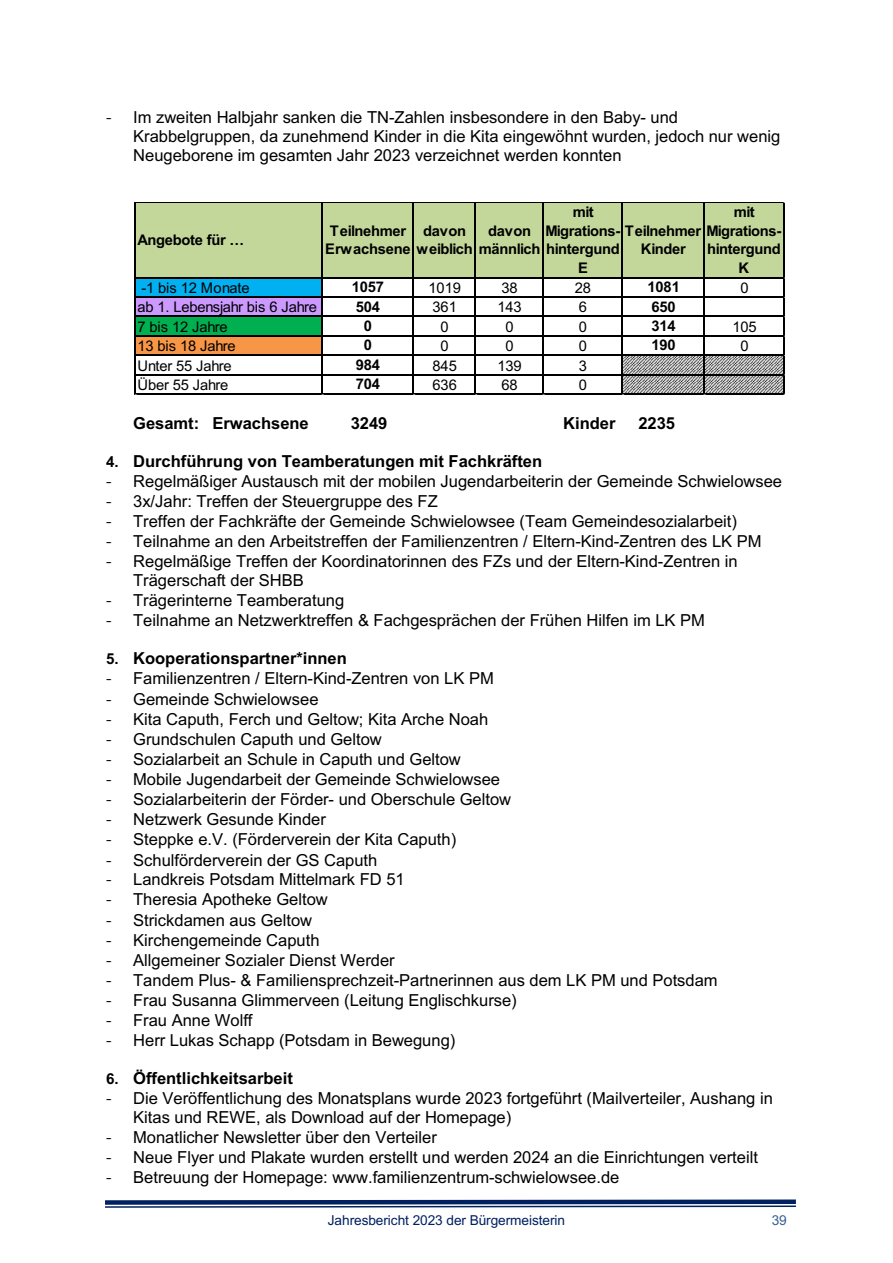
<style>
.page{position:relative;width:893px;height:1263px;background:#fff}
.page>*{position:absolute;margin:0;border:0;box-sizing:border-box;transform-origin:0 0}
.t1{font:16.5px/18.9px "Arial";color:#000}
.t2{font:700 16.5px "Arial";color:#000}
.t3{font:700 14.7px/18.8px "Arial";letter-spacing:-.025em;color:#000}
.t4{font:14.7px "Arial";letter-spacing:-.015em;color:#000}
.t5{font:13.65px "Arial";letter-spacing:-.005em;color:#002060}
.t6{font:13.65px "Arial";color:#365f91}
.s1{font-family:"Century Gothic"}
.s2{font-size:15.15px}
</style>
<div class="page">
<svg style="left:105px;top:1199px;width:691px;height:9px;background:#546994"></svg>
<div style="left:136px;top:203px;width:648px;height:75px;background:#c4d79b"></div>
<div style="left:136px;top:278px;width:186px;height:20px;background:#00b0f0"></div>
<div style="left:136px;top:297px;width:186px;height:20px;background:#c9f"></div>
<div style="left:136px;top:316px;width:186px;height:20px;background:#00b050"></div>
<div style="left:136px;top:336px;width:186px;height:20px;background:#f79646"></div>
<svg style="left:623px;top:356px;width:160px;height:18px;background:#a1a1a1"></svg>
<svg style="left:623px;top:375px;width:160px;height:18px;background:#989898"></svg>
<hr style="left:136px;top:202px;width:648px;height:1px;background:#000">
<hr style="left:136px;top:277px;width:648px;height:1px;background:#000">
<hr style="left:136px;top:296px;width:648px;height:2px;background:#000">
<hr style="left:136px;top:316px;width:648px;height:1px;background:#000">
<hr style="left:136px;top:335px;width:648px;height:1px;background:#000">
<hr style="left:136px;top:354px;width:648px;height:2px;background:#000">
<hr style="left:136px;top:374px;width:648px;height:1px;background:#000">
<hr style="left:135px;top:202px;width:1px;height:192px;background:#000">
<hr style="left:321px;top:203px;width:1px;height:191px;background:#000">
<hr style="left:413px;top:203px;width:1px;height:191px;background:#000">
<hr style="left:475px;top:203px;width:1px;height:191px;background:#000">
<hr style="left:542px;top:203px;width:1px;height:191px;background:#000">
<hr style="left:621px;top:203px;width:2px;height:191px;background:#000">
<hr style="left:703px;top:203px;width:1px;height:191px;background:#000">
<hr style="left:136px;top:393px;width:648px;height:1px;background:#000">
<hr style="left:783px;top:203px;width:1px;height:191px;background:#000">
<p class="t1" style="left:133px;top:108px;width:649px;text-indent:-27px"><span class="s1">-</span> Im zweiten Halbjahr sanken die TN-Zahlen insbesondere in den Baby- und<br>Krabbelgruppen, da zunehmend Kinder in die Kita eingewöhnt wurden, jedoch nur wenig<br>Neugeborene im gesamten Jahr 2023 verzeichnet werden konnten</p>
<p class="t3" style="left:545px;top:203px;width:237px;text-indent:27px">mit<br>Migrations- Teilnehmer Migrations-</p>
<p class="t3" style="left:578px;top:259px;width:11px">E</p>
<p class="t3" style="left:734px;top:202px;width:22px">mit</p>
<p class="t3" style="left:707px;top:240px;width:75px;text-align:center">hintergund<br>K</p>
<p class="t3" style="left:138px;top:230px;width:108px">Angebote für …</p>
<p class="t3" style="left:325px;top:221px;width:296px;text-indent:5px">Teilnehmer<br>Erwachsene weiblich männlich hintergund</p>
<p class="t3" style="left:423px;top:221px;width:44px">davon</p>
<p class="t3" style="left:488px;top:221px;width:44px">davon</p>
<p class="t3" style="left:641px;top:240px;width:47px">Kinder</p>
<p class="t4" style="left:142px;top:280px;width:110px">-1 bis 12 Monate</p>
<p class="t3" style="left:352px;top:278px;width:34px">1057</p>
<p class="t4" style="left:429px;top:280px;width:34px">1019</p>
<p class="t4" style="left:501px;top:280px;width:18px">38</p>
<p class="t4" style="left:575px;top:280px;width:18px">28</p>
<p class="t3" style="left:648px;top:278px;width:34px">1081</p>
<p class="t4" style="left:740px;top:280px;width:10px">0</p>
<p class="t4" style="left:138px;top:299px;width:181px">ab 1. Lebensjahr bis 6 Jahre</p>
<p class="t3" style="left:356px;top:297px;width:26px">504</p>
<p class="t4" style="left:433px;top:299px;width:26px">361</p>
<p class="t4" style="left:497px;top:299px;width:26px">143</p>
<p class="t4" style="left:579px;top:299px;width:10px">6</p>
<p class="t3" style="left:652px;top:297px;width:26px">650</p>
<p class="t4" style="left:138px;top:318px;width:92px">7 bis 12 Jahre</p>
<p class="t3" style="left:364px;top:317px;width:10px">0</p>
<p class="t4" style="left:441px;top:318px;width:10px">0</p>
<p class="t4" style="left:505px;top:318px;width:10px">0</p>
<p class="t4" style="left:579px;top:318px;width:10px">0</p>
<p class="t3" style="left:652px;top:317px;width:26px">314</p>
<p class="t4" style="left:732px;top:318px;width:26px">105</p>
<p class="t4" style="left:138px;top:338px;width:100px">13 bis 18 Jahre</p>
<p class="t3" style="left:364px;top:336px;width:10px">0</p>
<p class="t4" style="left:441px;top:338px;width:10px">0</p>
<p class="t4" style="left:505px;top:338px;width:10px">0</p>
<p class="t4" style="left:579px;top:338px;width:10px">0</p>
<p class="t3" style="left:652px;top:336px;width:26px">190</p>
<p class="t4" style="left:740px;top:338px;width:10px">0</p>
<p class="t4" style="left:138px;top:357px;width:96px">Unter 55 Jahre</p>
<p class="t3" style="left:356px;top:355px;width:26px">984</p>
<p class="t4" style="left:433px;top:357px;width:26px">845</p>
<p class="t4" style="left:497px;top:357px;width:26px">139</p>
<p class="t4" style="left:579px;top:357px;width:10px">3</p>
<p class="t4" style="left:138px;top:377px;width:92px">Über 55 Jahre</p>
<p class="t3" style="left:356px;top:375px;width:26px">704</p>
<p class="t4" style="left:433px;top:377px;width:26px">636</p>
<p class="t4" style="left:501px;top:377px;width:18px">68</p>
<p class="t4" style="left:579px;top:377px;width:10px">0</p>
<p class="t2" style="left:133px;top:414px;width:177px">Gesamt: Erwachsene</p>
<p class="t2" style="left:351px;top:414px;width:38px">3249</p>
<p class="t2" style="left:563px;top:414px;width:54px">Kinder</p>
<p class="t2" style="left:638px;top:414px;width:38px">2235</p>
<p class="t2" style="left:106px;top:452px;width:437px"><span class="s2">4.</span> Durchführung von Teamberatungen mit Fachkräften</p>
<p class="t1" style="left:106px;top:472px;width:677px"><span class="s1">-</span> Regelmäßiger Austausch mit der mobilen Jugendarbeiterin der Gemeinde Schwielowsee</p>
<p class="t1" style="left:106px;top:492px;width:333px"><span class="s1">-</span> 3x/Jahr: Treffen der Steuergruppe des FZ</p>
<p class="t1" style="left:106px;top:512px;width:632px"><span class="s1">-</span> Treffen der Fachkräfte der Gemeinde Schwielowsee (Team Gemeindesozialarbeit)</p>
<p class="t1" style="left:106px;top:532px;width:657px"><span class="s1">-</span> Teilnahme an den Arbeitstreffen der Familienzentren / Eltern-Kind-Zentren des LK PM</p>
<p class="t1" style="left:133px;top:552px;width:606px;text-indent:-27px"><span class="s1">-</span> Regelmäßige Treffen der Koordinatorinnen des FZs und der Eltern-Kind-Zentren in<br>Trägerschaft der SHBB</p>
<p class="t1" style="left:106px;top:591px;width:240px"><span class="s1">-</span> Trägerinterne Teamberatung</p>
<p class="t1" style="left:106px;top:611px;width:600px"><span class="s1">-</span> Teilnahme an Netzwerktreffen &amp; Fachgesprächen der Frühen Hilfen im LK PM</p>
<p class="t2" style="left:106px;top:649px;width:242px"><span class="s2">5.</span> Kooperationspartner*innen</p>
<p class="t1" style="left:106px;top:669px;width:389px"><span class="s1">-</span> Familienzentren / Eltern-Kind-Zentren von LK PM</p>
<p class="t1" style="left:106px;top:689px;width:214px"><span class="s1">-</span> Gemeinde Schwielowsee</p>
<p class="t1" style="left:106px;top:710px;width:384px"><span class="s1">-</span> Kita Caputh, Ferch und Geltow; Kita Arche Noah</p>
<p class="t1" style="left:106px;top:730px;width:277px"><span class="s1">-</span> Grundschulen Caputh und Geltow</p>
<p class="t1" style="left:106px;top:749px;width:356px"><span class="s1">-</span> Sozialarbeit an Schule in Caputh und Geltow</p>
<p class="t1" style="left:106px;top:770px;width:395px"><span class="s1">-</span> Mobile Jugendarbeit der Gemeinde Schwielowsee</p>
<p class="t1" style="left:106px;top:790px;width:406px"><span class="s1">-</span> Sozialarbeiterin der Förder- und Oberschule Geltow</p>
<p class="t1" style="left:106px;top:810px;width:221px"><span class="s1">-</span> Netzwerk Gesunde Kinder</p>
<p class="t1" style="left:106px;top:830px;width:351px"><span class="s1">-</span> Steppke e.V. (Förderverein der Kita Caputh)</p>
<p class="t1" style="left:106px;top:850px;width:273px"><span class="s1">-</span> Schulförderverein der GS Caputh</p>
<p class="t1" style="left:106px;top:870px;width:300px"><span class="s1">-</span> Landkreis Potsdam Mittelmark FD 51</p>
<p class="t1" style="left:106px;top:890px;width:223px"><span class="s1">-</span> Theresia Apotheke Geltow</p>
<p class="t1" style="left:106px;top:910px;width:207px"><span class="s1">-</span> Strickdamen aus Geltow</p>
<p class="t1" style="left:106px;top:931px;width:215px"><span class="s1">-</span> Kirchengemeinde Caputh</p>
<p class="t1" style="left:106px;top:951px;width:290px"><span class="s1">-</span> Allgemeiner Sozialer Dienst Werder</p>
<p class="t1" style="left:106px;top:971px;width:613px"><span class="s1">-</span> Tandem Plus- &amp; Familiensprechzeit-Partnerinnen aus dem LK PM und Potsdam</p>
<p class="t1" style="left:106px;top:991px;width:412px"><span class="s1">-</span> Frau Susanna Glimmerveen (Leitung Englischkurse)</p>
<p class="t1" style="left:106px;top:1011px;width:148px"><span class="s1">-</span> Frau Anne Wolff</p>
<p class="t1" style="left:106px;top:1031px;width:351px"><span class="s1">-</span> Herr Lukas Schapp (Potsdam in Bewegung)</p>
<p class="t2" style="left:106px;top:1069px;width:188px"><span class="s2">6.</span> Öffentlichkeitsarbeit</p>
<p class="t1" style="left:133px;top:1089px;width:641px;text-indent:-27px"><span class="s1">-</span> Die Veröffentlichung des Monatsplans wurde 2023 fortgeführt (Mailverteiler, Aushang in<br>Kitas und REWE, als Download auf der Homepage)</p>
<p class="t1" style="left:106px;top:1128px;width:332px"><span class="s1">-</span> Monatlicher Newsletter über den Verteiler</p>
<p class="t1" style="left:106px;top:1148px;width:653px"><span class="s1">-</span> Neue Flyer und Plakate wurden erstellt und werden 2024 an die Einrichtungen verteilt</p>
<p class="t1" style="left:106px;top:1168px;width:515px"><span class="s1">-</span> Betreuung der Homepage: www.familienzentrum-schwielowsee.de</p>
<p class="t5" style="left:328px;top:1212px;width:239px">Jahresbericht 2023 der Bürgermeisterin</p>
<p class="t6" style="left:772px;top:1212px;width:17px">39</p>
</div>
